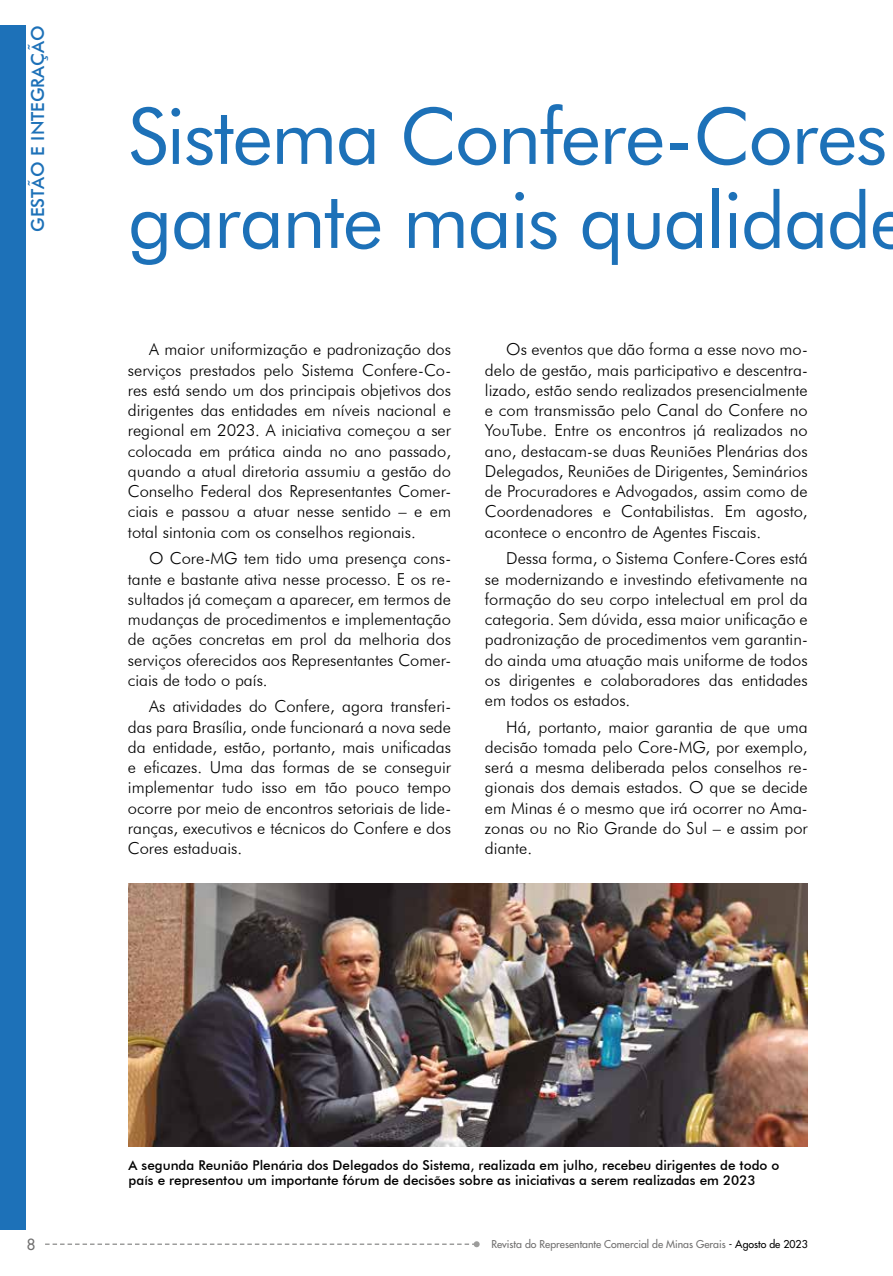
<style>
.page{position:relative;width:893px;height:1276px;background:#fff}
.page>*{position:absolute;margin:0;border:0;box-sizing:border-box;transform-origin:0 0}
.t1{font:78px/84px "Futura BT";letter-spacing:-.02em;color:#1d71b8}
.t2{font:500 18px "Futura BT";color:#1d71b8}
.t3{font:300 16.5px/20.2px "Futura BT";color:#000;text-align:justify}
.t4{font:15px "Futura LT";color:#706f6f}
.t5{font:500 13.5px/15px "Futura BT";color:#000}
.t6{font:10.5px "Futura LT";color:#706f6f}
.s1{color:#000}
</style>
<div class="page">
<svg style="left:45px;top:1241px;width:435px;height:6px"></svg>
<div style="left:0;top:26px;width:26px;height:1204px;background:#1d71b8"></div>
<img style="left:129px;top:883px;width:679px;height:263px">
<p class="t2" style="left:27px;top:232px;width:208px;rotate:-90deg">GESTÃO E INTEGRAÇÃO</p>
<h1 class="t1" style="left:128px;top:94px;width:783px">Sistema Confere-Cores garante mais qualidade</h1>
<p class="t3" style="left:128px;top:339px;width:325px;text-indent:21px">A maior uniformização e padronização dos serviços prestados pelo Sistema Confere-Co&shy;res está sendo um dos principais objetivos dos dirigentes das entidades em níveis nacional e regional em 2023. A iniciativa começou a ser colocada em prática ainda no ano passado, quando a atual diretoria assumiu a gestão do Conselho Federal dos Representantes Comer&shy;ciais e passou a atuar nesse sentido – e em total sintonia com os conselhos regionais.</p>
<p class="t3" style="left:128px;top:548px;width:325px;text-indent:21px">O Core-MG tem tido uma presença cons&shy;tante e bastante ativa nesse processo. E os re&shy;sultados já começam a aparecer, em termos de mudanças de procedimentos e implementação de ações concretas em prol da melhoria dos serviços oferecidos aos Representantes Comer&shy;ciais de todo o país.</p>
<p class="t3" style="left:128px;top:696px;width:325px;text-indent:21px">As atividades do Confere, agora transferi&shy;das para Brasília, onde funcionará a nova sede da entidade, estão, portanto, mais unificadas e eficazes. Uma das formas de se conseguir implementar tudo isso em tão pouco tempo ocorre por meio de encontros setoriais de lide&shy;ranças, executivos e técnicos do Confere e dos Cores estaduais.</p>
<p class="t3" style="left:485px;top:339px;width:324px;text-indent:21px">Os eventos que dão forma a esse novo mo&shy;delo de gestão, mais participativo e descentra&shy;lizado, estão sendo realizados presencialmente e com transmissão pelo Canal do Confere no YouTube. Entre os encontros já realizados no ano, destacam-se duas Reuniões Plenárias dos Delegados, Reuniões de Dirigentes, Seminários de Procuradores e Advogados, assim como de Coordenadores e Contabilistas. Em agosto, acontece o encontro de Agentes Fiscais.</p>
<p class="t3" style="left:485px;top:548px;width:324px;text-indent:21px">Dessa forma, o Sistema Confere-Cores está se modernizando e investindo efetivamente na formação do seu corpo intelectual em prol da categoria. Sem dúvida, essa maior unificação e padronização de procedimentos vem garantin&shy;do ainda uma atuação mais uniforme de todos os dirigentes e colaboradores das entidades em todos os estados.</p>
<p class="t3" style="left:485px;top:716px;width:324px;text-indent:21px">Há, portanto, maior garantia de que uma decisão tomada pelo Core-MG, por exemplo, será a mesma deliberada pelos conselhos re&shy;gionais dos demais estados. O que se decide em Minas é o mesmo que irá ocorrer no Ama&shy;zonas ou no Rio Grande do Sul – e assim por diante.</p>
<p class="t5" style="left:129px;top:1157px;width:652px">A segunda Reunião Plenária dos Delegados do Sistema, realizada em julho, recebeu dirigentes de todo o país e representou um importante fórum de decisões sobre as iniciativas a serem realizadas em 2023</p>
<p class="t4" style="left:27px;top:1234px;width:10px">8</p>
<p class="t6" style="left:491px;top:1237px;width:318px">Revista do Representante Comercial de Minas Gerais <span class="s1">- Agosto de 2023</span></p>
</div>
